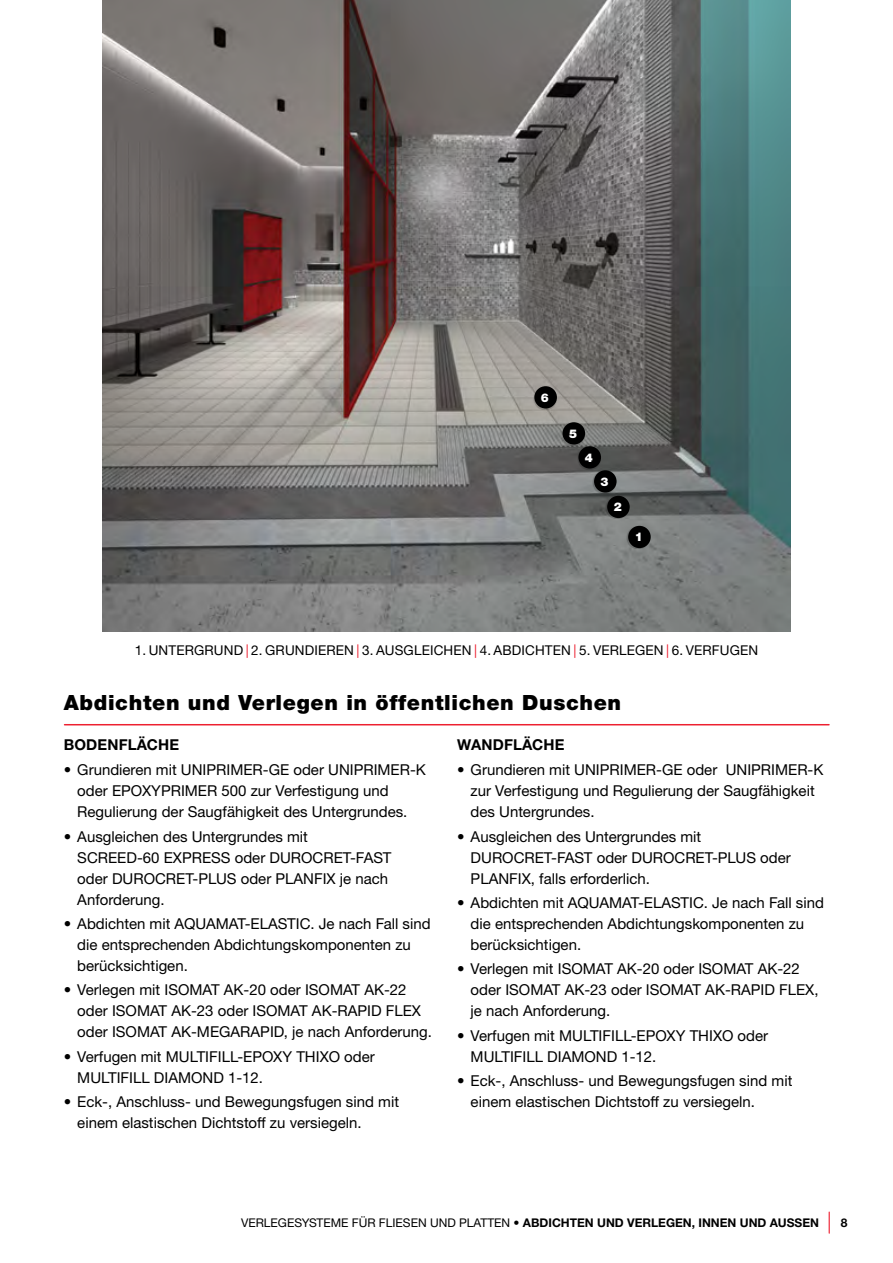
<style>
.page{position:relative;width:893px;height:1263px;background:#fff}
.page>*{position:absolute;margin:0;border:0;box-sizing:border-box;transform-origin:0 0}
.t1{font:900 21px "Helvetica Neue LTW1 G";letter-spacing:.03em;color:#000}
.t2{font:15px/21px "Helvetica Neue LTW1 G";color:#000}
.t3{font:700 15px "Helvetica Neue LTW1 G";letter-spacing:.01em;color:#000}
.t4{font:13.5px "Helvetica Neue LTW1 G";letter-spacing:.01em;color:#000}
.t5{font:12px "Helvetica Neue LTW1 G";color:#000}
.t6{font:900 12px "Helvetica Neue LTW1 G";color:#fff}
.t7{font:700 12px "Helvetica Neue LTW1 G";color:#000}
.s1{color:#ed1d2e}
.s2{color:#ed1c2e}
.s3{font-weight:700}
</style>
<div class="page">
<svg style="left:829px;top:1212px;width:1px;height:21px"></svg>
<img style="left:103px;top:0;width:687px;height:631px">
<hr style="left:65px;top:724px;width:764px;height:1px;background:#ed2030">
<div style="left:626px;top:526px;width:24px;height:23px;background:#000;opacity:.2"></div>
<div style="left:628px;top:526px;width:23px;height:22px;background:#000;border-radius:50%"></div>
<div style="left:605px;top:496px;width:24px;height:23px;background:#000;opacity:.2"></div>
<div style="left:607px;top:496px;width:23px;height:22px;background:#000;border-radius:50%"></div>
<div style="left:592px;top:471px;width:24px;height:22px;background:#000;opacity:.2"></div>
<div style="left:594px;top:470px;width:23px;height:23px;background:#000;border-radius:50%"></div>
<div style="left:577px;top:447px;width:23px;height:22px;background:#000;opacity:.2"></div>
<div style="left:578px;top:446px;width:23px;height:22px;background:#000;border-radius:50%"></div>
<div style="left:533px;top:387px;width:23px;height:22px;background:#000;opacity:.2"></div>
<div style="left:534px;top:386px;width:23px;height:22px;background:#000;border-radius:50%"></div>
<div style="left:561px;top:423px;width:23px;height:22px;background:#000;opacity:.2"></div>
<div style="left:563px;top:422px;width:22px;height:22px;background:#000;border-radius:50%"></div>
<p class="t6" style="left:541px;top:390px;width:10px">6</p>
<p class="t6" style="left:569px;top:426px;width:10px">5</p>
<p class="t6" style="left:585px;top:450px;width:10px">4</p>
<p class="t6" style="left:600px;top:474px;width:10px">3</p>
<p class="t6" style="left:614px;top:500px;width:10px">2</p>
<p class="t6" style="left:635px;top:530px;width:10px">1</p>
<p class="t4" style="left:135px;top:641px;width:625px">1. UNTERGRUND <span class="s1">|</span> 2. GRUNDIEREN <span class="s1">|</span> 3. ΑUSGLEICHEN <span class="s1">|</span> 4. ABDICHTEN <span class="s1">|</span> 5. VERLEGEN <span class="s2">|</span> 6. VERFUGEN</p>
<h1 class="t1" style="left:64px;top:690px;width:559px">Abdichten und Verlegen in öffentlichen Duschen</h1>
<p class="t3" style="left:64px;top:735px;width:117px">BODENFLÄCHE</p>
<p class="t2" style="left:77px;top:759px;width:350px;text-indent:-14px">• Grundieren mit UNIPRIMER-GE oder UNIPRIMER-K oder EPOXYPRIMER 500 zur Verfestigung und<br>Regulierung der Saugfähigkeit des Untergrundes.</p>
<p class="t2" style="left:77px;top:826px;width:316px;text-indent:-14px">• Ausgleichen des Untergrundes mit<br>SCREED-60 EXPRESS oder DUROCRET-FAST oder DUROCRET-PLUS oder PLANFIX je nach<br>Anforderung.</p>
<p class="t2" style="left:77px;top:913px;width:355px;text-indent:-14px">• Abdichten mit AQUAMAT-ELASTIC. Je nach Fall sind die entsprechenden Abdichtungskomponenten zu berücksichtigen.</p>
<p class="t2" style="left:77px;top:979px;width:356px;text-indent:-14px">• Verlegen mit ISOMAT AK-20 oder ISOMAT AK-22 oder ISOMAT AK-23 oder ISOMAT AK-RAPID FLEX oder ISOMAT AK-MEGARAPID, je nach Anforderung.</p>
<p class="t2" style="left:77px;top:1046px;width:299px;text-indent:-14px">• Verfugen mit MULTIFILL-EPOXY THIXO oder<br>MULTIFILL DIAMOND 1-12.</p>
<p class="t2" style="left:77px;top:1091px;width:323px;text-indent:-14px">• Eck-, Anschluss- und Bewegungsfugen sind mit einem elastischen Dichtstoff zu versiegeln.</p>
<p class="t3" style="left:457px;top:735px;width:109px">WANDFLÄCHE</p>
<p class="t2" style="left:471px;top:759px;width:354px;text-indent:-14px">• Grundieren mit UNIPRIMER-GE oder UNIPRIMER-K zur Verfestigung und Regulierung der Saugfähigkeit des Untergrundes.</p>
<p class="t2" style="left:471px;top:826px;width:322px;text-indent:-14px">• Ausgleichen des Untergrundes mit<br>DUROCRET-FAST oder DUROCRET-PLUS oder<br>PLANFIX, falls erforderlich.</p>
<p class="t2" style="left:471px;top:892px;width:355px;text-indent:-14px">• Abdichten mit AQUAMAT-ELASTIC. Je nach Fall sind die entsprechenden Abdichtungskomponenten zu berücksichtigen.</p>
<p class="t2" style="left:471px;top:958px;width:349px;text-indent:-14px">• Verlegen mit ISOMAT AK-20 oder ISOMAT AK-22 oder ISOMAT AK-23 oder ISOMAT AK-RAPID FLEX, je nach Anforderung.</p>
<p class="t2" style="left:471px;top:1025px;width:299px;text-indent:-14px">• Verfugen mit MULTIFILL-EPOXY THIXO oder<br>MULTIFILL DIAMOND 1-12.</p>
<p class="t2" style="left:471px;top:1070px;width:323px;text-indent:-14px">• Eck-, Anschluss- und Bewegungsfugen sind mit einem elastischen Dichtstoff zu versiegeln.</p>
<p class="t5" style="left:241px;top:1215px;width:580px">VERLEGESYSTEME FÜR FLIESEN UND PLATTEN • <span class="s3">ABDICHTEN UND VERLEGEN, INNEN UND AUSSEN</span></p>
<p class="t7" style="left:841px;top:1215px;width:8px">8</p>
</div>
